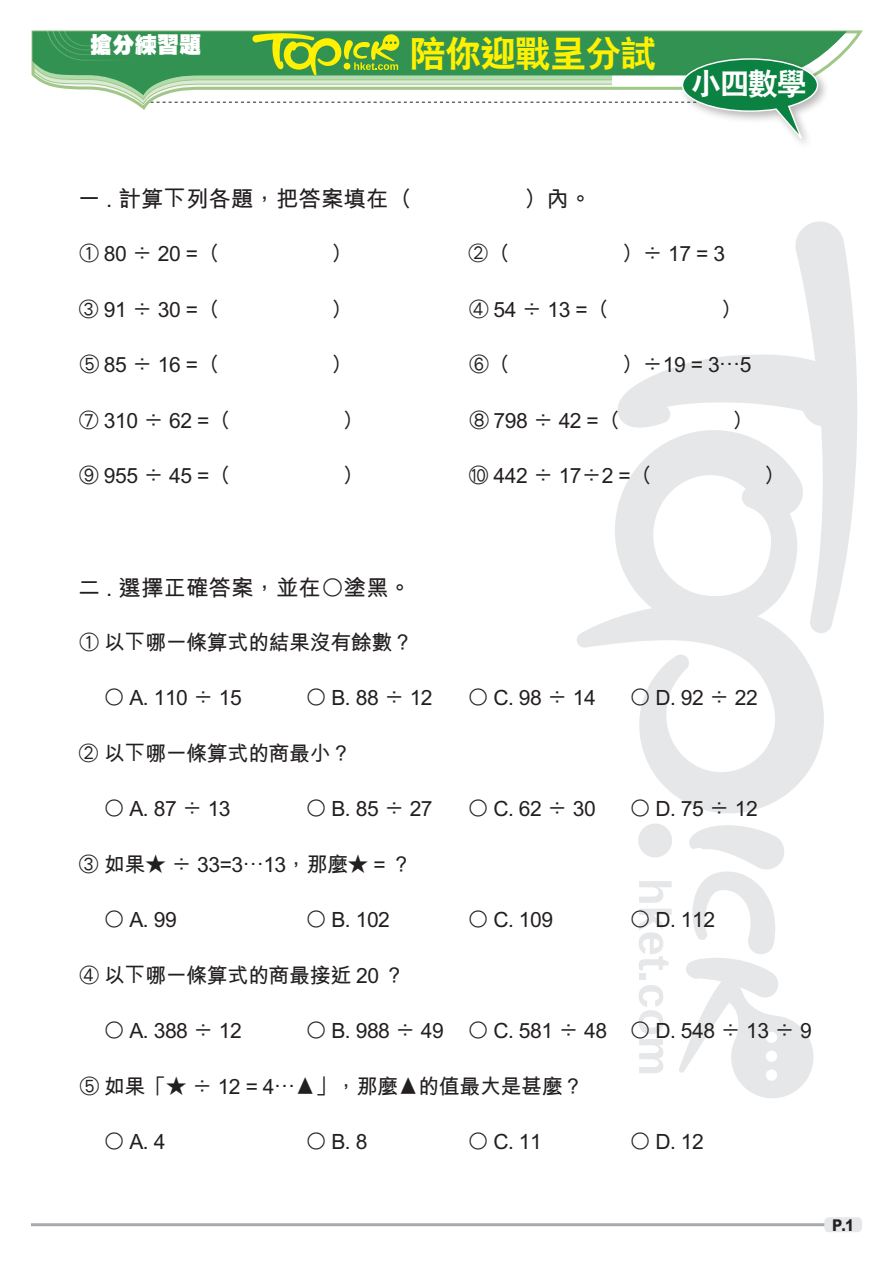
<style>
.page{position:relative;width:893px;height:1263px;background:#fff}
.page>*{position:absolute;margin:0;border:0;box-sizing:border-box;transform-origin:0 0}
.小題eq{font:36px "C Hei 2 Xbold HKSCS";letter-spacing:-.025em;color:#fff101}
.內文{font:30px "C Hei 2 Xbold HKSCS";color:#fff}
.Ex_Questions{font:22.5px "M Hei Bold HKSCS";color:#231f20}
.小題{font:22.2px "C Hei Ultra Bold HKSCS";color:#fff}
.Ex_Questions-2{font:21px "M Hei Bold HKSCS";letter-spacing:-.02em;color:#231f20}
.t1{font:16.2px "M Hei Xbold HKSCS";color:#231f20;scale:.9 1}
</style>
<div class="page">
<svg style="left:639px;top:881px;width:33px;height:22px"></svg>
<svg style="left:639px;top:909px;width:33px;height:61px"></svg>
<div style="left:639px;top:974px;width:7px;height:6px;background:#e6e7e9"></div>
<svg style="left:639px;top:985px;width:24px;height:88px"></svg>
<div style="left:638px;top:823px;width:34px;height:34px;background:#e6e7e9;border-radius:50%"></div>
<svg style="left:679px;top:825px;width:135px;height:273px"></svg>
<svg style="left:617px;top:221px;width:240px;height:411px"></svg>
<svg style="left:577px;top:430px;width:248px;height:383px"></svg>
<svg style="left:819px;top:31px;width:28px;height:35px"></svg>
<div style="left:678px;top:54px;width:152px;height:96px;background:#231f20;opacity:.32"></div>
<svg style="left:31px;top:30px;width:788px;height:116px"></svg>
<hr style="left:31px;top:1223px;width:831px;height:3px;background:#a8a9ad">
<div style="left:824px;top:1217px;width:38px;height:15px;background:#e6e7e9;border-radius:4px"></div>
<p class="小題" style="left:90px;top:30px;width:113px">搶分練習題</p>
<p class="小題eq" style="left:410px;top:30px;width:248px">陪你迎戰呈分試</p>
<p class="內文" style="left:691px;top:64px;width:117px">小四數學</p>
<p class="Ex_Questions" style="left:78px;top:182px;width:335px">一 . 計算下列各題，把答案填在（</p>
<p class="Ex_Questions" style="left:524px;top:182px;width:69px">）內。</p>
<p class="Ex_Questions-2" style="left:78px;top:238px;width:142px">① 80 ÷ 20 =（</p>
<p class="Ex_Questions-2" style="left:331px;top:238px;width:22px">）</p>
<p class="Ex_Questions-2" style="left:467px;top:238px;width:43px">②（</p>
<p class="Ex_Questions-2" style="left:622px;top:238px;width:105px">）÷ 17 = 3</p>
<p class="Ex_Questions-2" style="left:78px;top:294px;width:142px">③ 91 ÷ 30 =（</p>
<p class="Ex_Questions-2" style="left:331px;top:294px;width:22px">）</p>
<p class="Ex_Questions-2" style="left:467px;top:294px;width:142px">④ 54 ÷ 13 =（</p>
<p class="Ex_Questions-2" style="left:721px;top:294px;width:22px">）</p>
<p class="Ex_Questions-2" style="left:78px;top:349px;width:142px">⑤ 85 ÷ 16 =（</p>
<p class="Ex_Questions-2" style="left:331px;top:349px;width:22px">）</p>
<p class="Ex_Questions-2" style="left:467px;top:349px;width:43px">⑥（</p>
<p class="Ex_Questions-2" style="left:622px;top:349px;width:131px">）÷19 = 3…5</p>
<p class="Ex_Questions-2" style="left:78px;top:405px;width:153px">⑦ 310 ÷ 62 =（</p>
<p class="Ex_Questions-2" style="left:342px;top:405px;width:22px">）</p>
<p class="Ex_Questions-2" style="left:467px;top:405px;width:153px">⑧ 798 ÷ 42 =（</p>
<p class="Ex_Questions-2" style="left:732px;top:405px;width:22px">）</p>
<p class="Ex_Questions-2" style="left:78px;top:460px;width:153px">⑨ 955 ÷ 45 =（</p>
<p class="Ex_Questions-2" style="left:342px;top:460px;width:22px">）</p>
<p class="Ex_Questions-2" style="left:467px;top:460px;width:185px">⑩ 442 ÷ 17÷2 =（</p>
<p class="Ex_Questions-2" style="left:764px;top:460px;width:22px">）</p>
<p class="Ex_Questions" style="left:78px;top:571px;width:335px">二 . 選擇正確答案，並在○塗黑。</p>
<p class="Ex_Questions-2" style="left:78px;top:627px;width:337px">① 以下哪一條算式的結果沒有餘數？</p>
<p class="Ex_Questions-2" style="left:103px;top:682px;width:140px">○ A. 110 ÷ 15</p>
<p class="Ex_Questions-2" style="left:305px;top:682px;width:129px">○ B. 88 ÷ 12</p>
<p class="Ex_Questions-2" style="left:467px;top:682px;width:130px">○ C. 98 ÷ 14</p>
<p class="Ex_Questions-2" style="left:629px;top:682px;width:130px">○ D. 92 ÷ 22</p>
<p class="Ex_Questions-2" style="left:78px;top:738px;width:275px">② 以下哪一條算式的商最小？</p>
<p class="Ex_Questions-2" style="left:103px;top:793px;width:129px">○ A. 87 ÷ 13</p>
<p class="Ex_Questions-2" style="left:305px;top:793px;width:129px">○ B. 85 ÷ 27</p>
<p class="Ex_Questions-2" style="left:467px;top:793px;width:130px">○ C. 62 ÷ 30</p>
<p class="Ex_Questions-2" style="left:629px;top:793px;width:130px">○ D. 75 ÷ 12</p>
<p class="Ex_Questions-2" style="left:78px;top:849px;width:335px">③ 如果★ ÷ 33=3…13，那麼★ = ？</p>
<p class="Ex_Questions-2" style="left:103px;top:904px;width:75px">○ A. 99</p>
<p class="Ex_Questions-2" style="left:305px;top:904px;width:86px">○ B. 102</p>
<p class="Ex_Questions-2" style="left:467px;top:904px;width:87px">○ C. 109</p>
<p class="Ex_Questions-2" style="left:629px;top:904px;width:87px">○ D. 112</p>
<p class="Ex_Questions-2" style="left:78px;top:960px;width:328px">④ 以下哪一條算式的商最接近 20 ？</p>
<p class="Ex_Questions-2" style="left:103px;top:1015px;width:140px">○ A. 388 ÷ 12</p>
<p class="Ex_Questions-2" style="left:305px;top:1015px;width:508px">○ B. 988 ÷ 49 ○ C. 581 ÷ 48 ○ D. 548 ÷ 13 ÷ 9</p>
<p class="Ex_Questions-2" style="left:78px;top:1071px;width:507px">⑤ 如果「★ ÷ 12 = 4…▲」，那麼▲的值最大是甚麼？</p>
<p class="Ex_Questions-2" style="left:103px;top:1126px;width:63px">○ A. 4</p>
<p class="Ex_Questions-2" style="left:305px;top:1126px;width:63px">○ B. 8</p>
<p class="Ex_Questions-2" style="left:467px;top:1126px;width:76px">○ C. 11</p>
<p class="Ex_Questions-2" style="left:629px;top:1126px;width:76px">○ D. 12</p>
<p class="t1" style="left:832px;top:1214px;width:26px">P.1</p>
</div>
